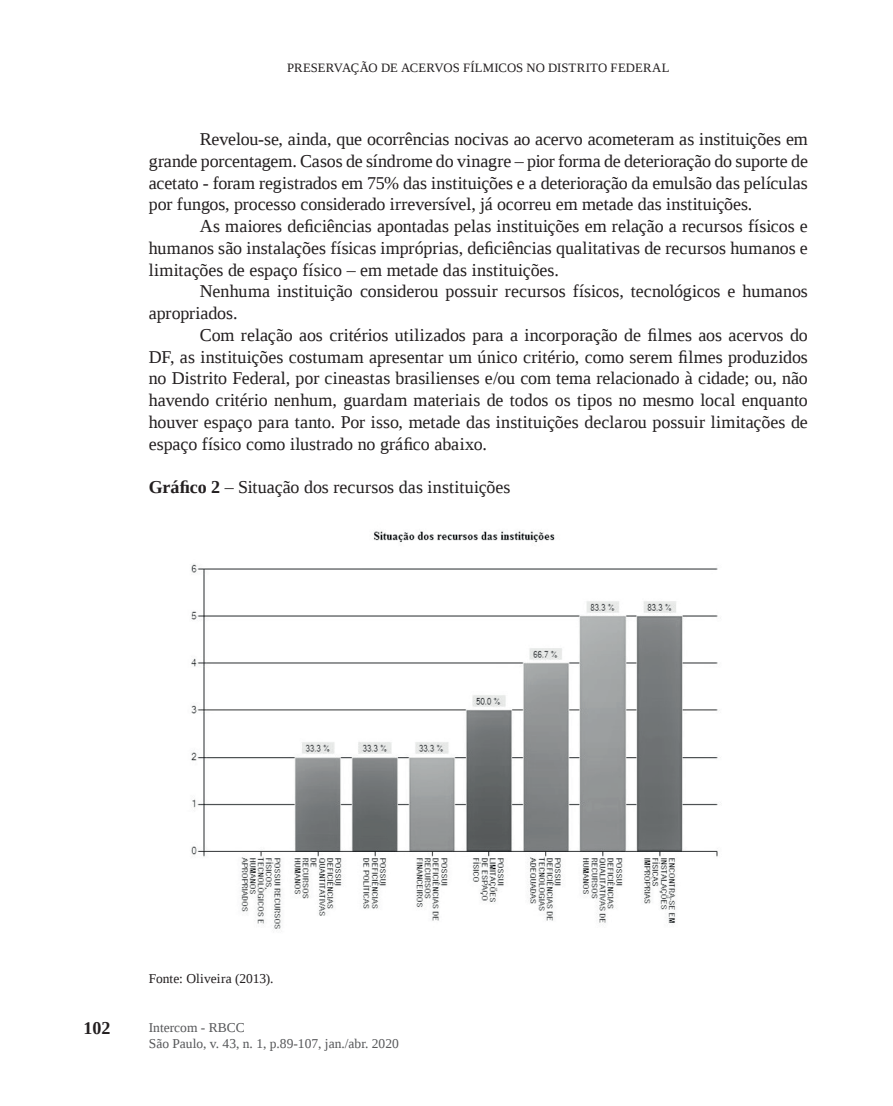
<style>
.page{position:relative;width:893px;height:1106px;background:#fff}
.page>*{position:absolute;margin:0;border:0;box-sizing:border-box;transform-origin:0 0}
.t1{font:18px/21.8px "Liberation Serif";color:#231f20;text-align:justify}
.t2{font:700 18px "Liberation Serif";color:#231f20}
.t3{font:13.5px/16.2px "Liberation Serif";color:#57585a}
.t4{font:13.5px "Liberation Serif";color:#231f20}
.t5{font:12.75px "Liberation Serif";color:#231f20}
.s1{font-weight:700}
</style>
<div class="page">
<img style="left:191px;top:530px;width:527px;height:399px">
<p class="t5" style="left:287px;top:59px;width:384px">PRESERVAÇÃO DE ACERVOS FÍLMICOS NO DISTRITO FEDERAL</p>
<p class="t1" style="left:149px;top:128px;width:661px;text-indent:51px">Revelou-se, ainda, que ocorrências nocivas ao acervo acometeram as instituições em grande porcentagem. Casos de síndrome do vinagre – pior forma de deterioração do suporte de acetato - foram registrados em 75% das instituições e a deterioração da emulsão das películas por fungos, processo considerado irreversível, já ocorreu em metade das instituições.</p>
<p class="t1" style="left:149px;top:215px;width:661px;text-indent:51px">As maiores deficiências apontadas pelas instituições em relação a recursos físicos e humanos são instalações físicas impróprias, deficiências qualitativas de recursos humanos e limitações de espaço físico – em metade das instituições.</p>
<p class="t1" style="left:149px;top:280px;width:661px;text-indent:51px">Nenhuma instituição considerou possuir recursos físicos, tecnológicos e humanos apropriados.</p>
<p class="t1" style="left:149px;top:324px;width:661px;text-indent:51px">Com relação aos critérios utilizados para a incorporação de filmes aos acervos do DF, as instituições costumam apresentar um único critério, como serem filmes produzidos no Distrito Federal, por cineastas brasilienses e/ou com tema relacionado à cidade; ou, não havendo critério nenhum, guardam materiais de todos os tipos no mesmo local enquanto houver espaço para tanto. Por isso, metade das instituições declarou possuir limitações de espaço físico como ilustrado no gráfico abaixo.</p>
<p class="t1" style="left:149px;top:476px;width:363px"><span class="s1">Gráfico 2</span> – Situação dos recursos das instituições</p>
<p class="t2" style="left:84px;top:1016px;width:28px">102</p>
<p class="t4" style="left:149px;top:970px;width:126px">Fonte: Oliveira (2013).</p>
<p class="t3" style="left:149px;top:1018px;width:251px">Intercom - RBCC<br>São Paulo, v. 43, n. 1, p.89-107, jan./abr. 2020</p>
</div>
